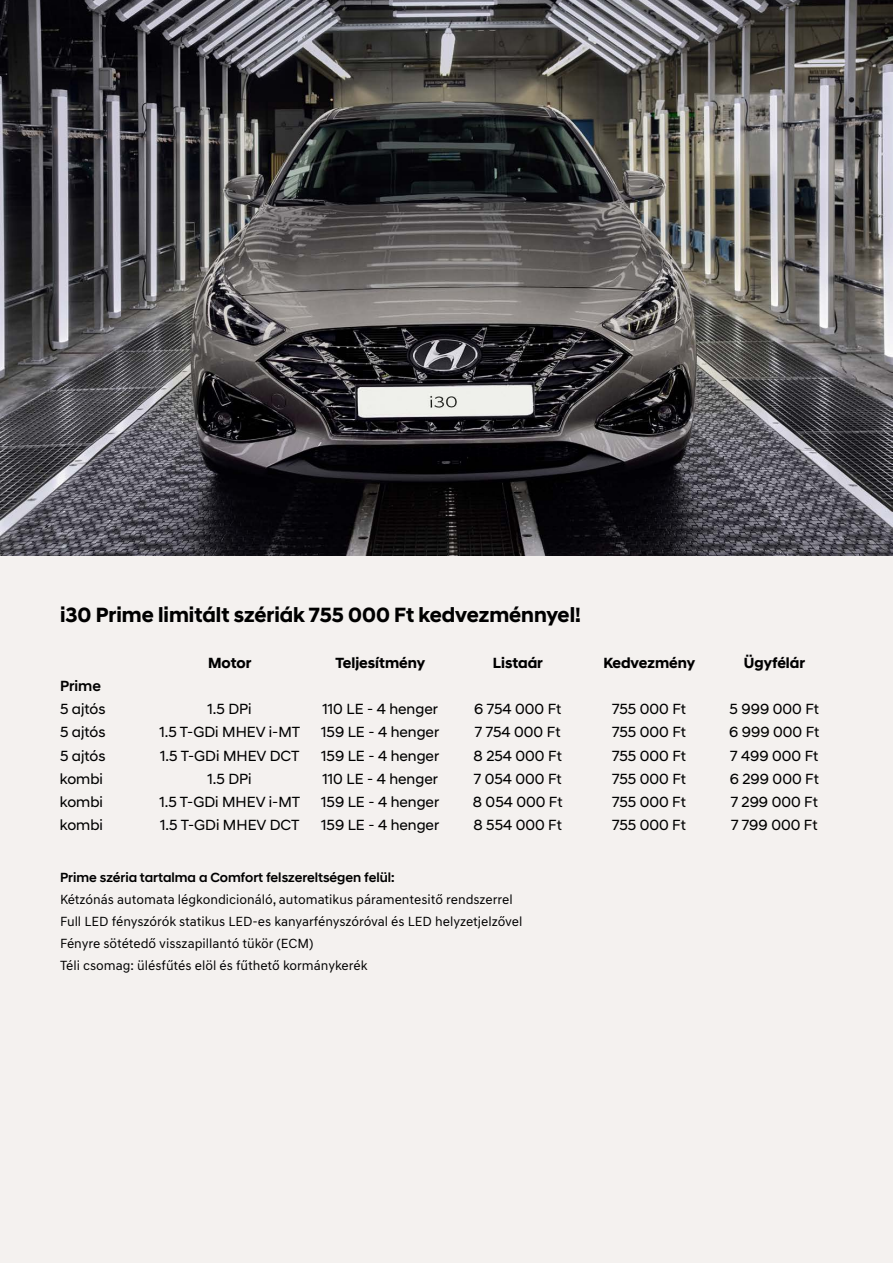
<style>
.page{position:relative;width:893px;height:1263px;background:#f4f1ef}
.page>*{position:absolute;margin:0;border:0;box-sizing:border-box;transform-origin:0 0}
.t1{font:700 21px "Hyundai Sans Head";color:#000}
.t2{font:15px "Hyundai Sans Head";color:#000}
.t3{font:700 15px "Hyundai Sans Head";color:#000}
.t4{font:500 15px "Hyundai Sans Head";color:#000}
.t5{font:13.5px/22.2px "Hyundai Sans Text";color:#000}
.t6{font:500 13.5px "Hyundai Sans Head";color:#000}
</style>
<div class="page">
<img style="left:0;top:0;width:893px;height:556px">
<h1 class="t1" style="left:60px;top:602px;width:522px">i30 Prime limitált szériák 755 000 Ft kedvezménnyel!</h1>
<p class="t3" style="left:208px;top:653px;width:45px">Motor</p>
<p class="t3" style="left:335px;top:653px;width:91px">Teljesítmény</p>
<p class="t3" style="left:493px;top:653px;width:51px">Listaár</p>
<p class="t3" style="left:603px;top:653px;width:93px">Kedvezmény</p>
<p class="t3" style="left:744px;top:653px;width:63px">Ügyfélár</p>
<p class="t4" style="left:60px;top:677px;width:42px">Prime</p>
<p class="t2" style="left:60px;top:700px;width:47px">5 ajtós</p>
<p class="t2" style="left:208px;top:700px;width:46px">1.5 DPi</p>
<p class="t2" style="left:323px;top:700px;width:117px">110 LE - 4 henger</p>
<p class="t2" style="left:474px;top:700px;width:89px">6 754 000 Ft</p>
<p class="t2" style="left:612px;top:700px;width:75px">755 000 Ft</p>
<p class="t2" style="left:730px;top:700px;width:91px">5 999 000 Ft</p>
<p class="t2" style="left:60px;top:723px;width:47px">5 ajtós</p>
<p class="t2" style="left:159px;top:723px;width:142px">1.5 T-GDi MHEV i-MT</p>
<p class="t2" style="left:321px;top:723px;width:119px">159 LE - 4 henger</p>
<p class="t2" style="left:475px;top:723px;width:87px">7 754 000 Ft</p>
<p class="t2" style="left:612px;top:723px;width:75px">755 000 Ft</p>
<p class="t2" style="left:729px;top:723px;width:92px">6 999 000 Ft</p>
<p class="t2" style="left:60px;top:746px;width:47px">5 ajtós</p>
<p class="t2" style="left:160px;top:746px;width:141px">1.5 T-GDi MHEV DCT</p>
<p class="t2" style="left:321px;top:746px;width:119px">159 LE - 4 henger</p>
<p class="t2" style="left:474px;top:746px;width:90px">8 254 000 Ft</p>
<p class="t2" style="left:612px;top:746px;width:75px">755 000 Ft</p>
<p class="t2" style="left:730px;top:746px;width:90px">7 499 000 Ft</p>
<p class="t2" style="left:60px;top:770px;width:45px">kombi</p>
<p class="t2" style="left:207px;top:770px;width:46px">1.5 DPi</p>
<p class="t2" style="left:323px;top:770px;width:117px">110 LE - 4 henger</p>
<p class="t2" style="left:474px;top:770px;width:89px">7 054 000 Ft</p>
<p class="t2" style="left:612px;top:770px;width:75px">755 000 Ft</p>
<p class="t2" style="left:730px;top:770px;width:91px">6 299 000 Ft</p>
<p class="t2" style="left:60px;top:793px;width:45px">kombi</p>
<p class="t2" style="left:159px;top:793px;width:142px">1.5 T-GDi MHEV i-MT</p>
<p class="t2" style="left:321px;top:793px;width:119px">159 LE - 4 henger</p>
<p class="t2" style="left:473px;top:793px;width:91px">8 054 000 Ft</p>
<p class="t2" style="left:612px;top:793px;width:75px">755 000 Ft</p>
<p class="t2" style="left:731px;top:793px;width:89px">7 299 000 Ft</p>
<p class="t2" style="left:60px;top:816px;width:45px">kombi</p>
<p class="t2" style="left:160px;top:816px;width:141px">1.5 T-GDi MHEV DCT</p>
<p class="t2" style="left:321px;top:816px;width:119px">159 LE - 4 henger</p>
<p class="t2" style="left:473px;top:816px;width:90px">8 554 000 Ft</p>
<p class="t2" style="left:612px;top:816px;width:75px">755 000 Ft</p>
<p class="t2" style="left:731px;top:816px;width:88px">7 799 000 Ft</p>
<p class="t6" style="left:60px;top:869px;width:336px">Prime széria tartalma a Comfort felszereltségen felül:</p>
<p class="t5" style="left:60px;top:888px;width:464px">Kétzónás automata légkondicionáló, automatikus páramentesitő rendszerrel Full LED fényszórók statikus LED-es kanyarfényszóróval és LED helyzetjelzővel Fényre sötétedő visszapillantó tükör (ECM)<br>Téli csomag: ülésfűtés elöl és fűthető kormánykerék</p>
</div>
